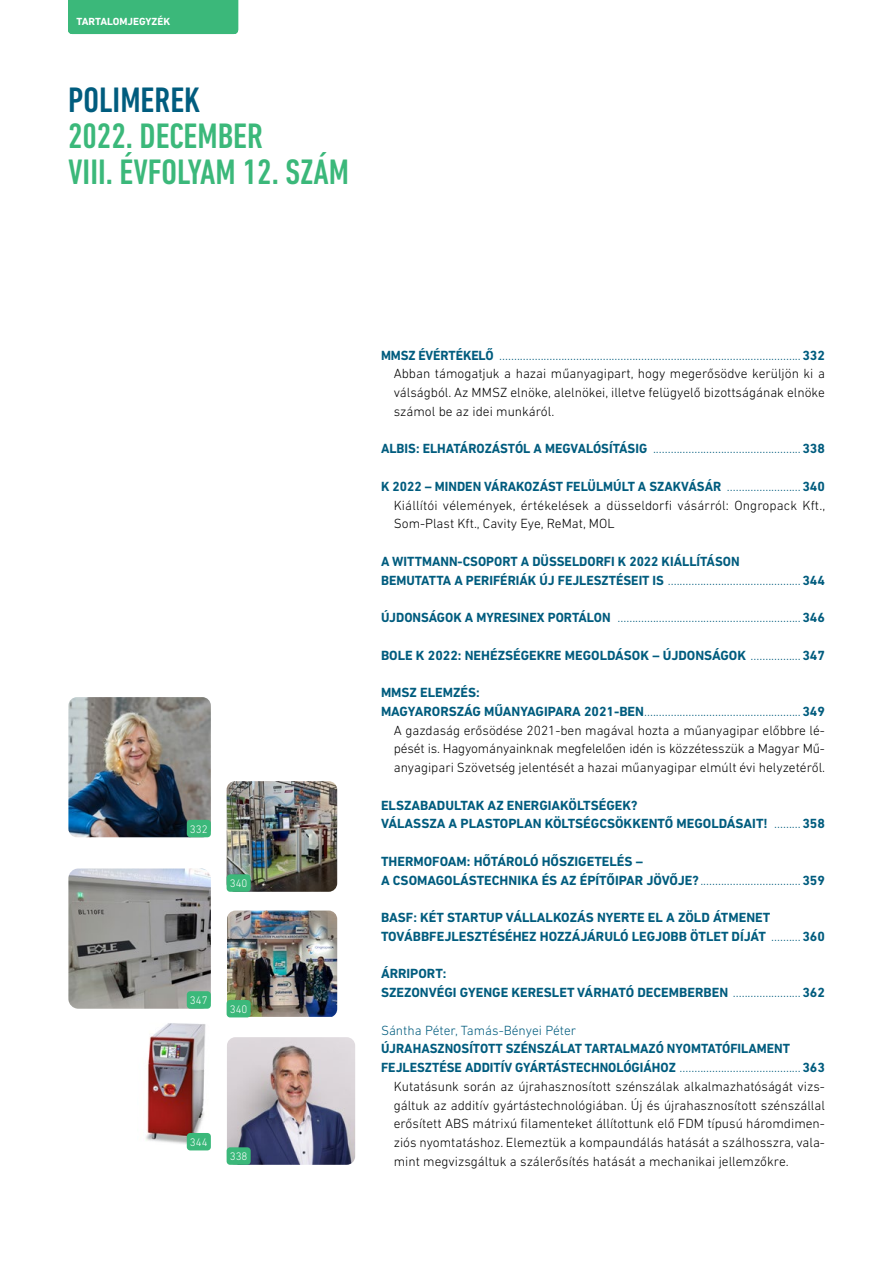
<style>
.page{position:relative;width:893px;height:1263px;background:#fff}
.page>*{position:absolute;margin:0;border:0;box-sizing:border-box;transform-origin:0 0}
.t1{font:500 condensed 36px/36px "DIN Next LT Pro";color:#3bb87a}
.t2{font:500 condensed 36px "DIN Next LT Pro";color:#005c7e}
.t3{font:300 13.5px/18.8px "DIN Next LT Pro";color:#000;text-align:justify}
.t4{font:700 13.5px/18.8px "DIN Next LT Pro";color:#005c7e}
.t5{font:300 13.5px "DIN Next LT Pro";color:#005c7e}
.t6{font:300 11.1px "DIN Next LT Pro";color:#fff}
.t7{font:700 10.5px "DIN Next LT Pro";color:#fff}
</style>
<div class="page">
<img style="left:68px;top:868px;width:143px;height:141px">
<div style="left:68px;top:0;width:170px;height:34px;background:#3bb87a"></div>
<img style="left:227px;top:781px;width:110px;height:111px">
<img style="left:227px;top:1037px;width:128px;height:128px">
<img style="left:227px;top:910px;width:110px;height:107px">
<img style="left:146px;top:1023px;width:65px;height:122px">
<img style="left:68px;top:697px;width:143px;height:140px">
<div style="left:187px;top:1133px;width:24px;height:17px;background:#3bb87a;border-radius:3px"></div>
<div style="left:227px;top:1000px;width:24px;height:17px;background:#3bb87a;border-radius:3px"></div>
<div style="left:227px;top:874px;width:24px;height:18px;background:#3bb87a;border-radius:3px"></div>
<div style="left:227px;top:1147px;width:24px;height:18px;background:#3bb87a;border-radius:3px"></div>
<div style="left:187px;top:820px;width:24px;height:17px;background:#3bb87a;border-radius:3px"></div>
<div style="left:187px;top:991px;width:24px;height:18px;background:#3bb87a;border-radius:3px"></div>
<p class="t7" style="left:77px;top:15px;width:95px">TARTALOMJEGYZÉK</p>
<p class="t7" style="left:77px;top:15px;width:52px">CON ENTS</p>
<h1 class="t2" style="left:68px;top:79px;width:134px">POLIMEREK</h1>
<h1 class="t1" style="left:68px;top:118px;width:283px">2022. DECEMBER<br>VIII. ÉVFOLYAM 12. SZÁM</h1>
<p class="t6" style="left:190px;top:822px;width:19px">332</p>
<p class="t6" style="left:230px;top:877px;width:19px">340</p>
<p class="t6" style="left:190px;top:994px;width:19px">347</p>
<p class="t6" style="left:230px;top:1003px;width:19px">340</p>
<p class="t6" style="left:190px;top:1136px;width:19px">344</p>
<p class="t6" style="left:230px;top:1150px;width:19px">338</p>
<p class="t4" style="left:381px;top:346px;width:114px">MMSZ ÉVÉRTÉKELŐ</p>
<p class="t4" style="left:802px;top:346px;width:24px">332</p>
<p class="t3" style="left:394px;top:364px;width:433px">Abban támogatjuk a hazai műanyagipart, hogy megerősödve kerüljön ki a válságból. Az MMSZ elnöke, alelnökei, illetve felügyelő bizottságának elnöke számol be az idei munkáról.</p>
<p class="t4" style="left:381px;top:439px;width:268px">ALBIS: ELHATÁROZÁSTÓL A MEGVALÓSÍTÁSIG</p>
<p class="t4" style="left:802px;top:439px;width:24px">338</p>
<p class="t4" style="left:381px;top:477px;width:342px">K 2022 – MINDEN VÁRAKOZÁST FELÜLMÚLT A SZAKVÁSÁR</p>
<p class="t4" style="left:802px;top:477px;width:24px">340</p>
<p class="t3" style="left:394px;top:495px;width:433px">Kiállítói vélemények, értékelések a düsseldorfi vásárról: Ongropack Kft.,<br>Som-Plast Kft., Cavity Eye, ReMat, MOL</p>
<p class="t4" style="left:381px;top:552px;width:360px">A WITTMANN-CSOPORT A DÜSSELDORFI K 2022 KIÁLLÍTÁSON<br>BEMUTATTA A PERIFÉRIÁK ÚJ FEJLESZTÉSEIT IS</p>
<p class="t4" style="left:802px;top:571px;width:24px">344</p>
<p class="t4" style="left:381px;top:608px;width:231px">ÚJDONSÁGOK A MYRESINEX PORTÁLON</p>
<p class="t4" style="left:802px;top:608px;width:24px">346</p>
<p class="t4" style="left:381px;top:646px;width:367px">BOLE K 2022: NEHÉZSÉGEKRE MEGOLDÁSOK – ÚJDONSÁGOK</p>
<p class="t4" style="left:802px;top:646px;width:24px">347</p>
<p class="t4" style="left:381px;top:683px;width:265px">MMSZ ELEMZÉS:<br>MAGYARORSZÁG MŰANYAGIPARA 2021-BEN</p>
<p class="t4" style="left:802px;top:702px;width:24px">349</p>
<p class="t3" style="left:394px;top:720px;width:433px">A gazdaság erősödése 2021-ben magával hozta a műanyagipar előbbre lé&shy;pését is. Hagyományainknak megfelelően idén is közzétesszük a Magyar Mű&shy;anyagipari Szövetség jelentését a hazai műanyagipar elmúlt évi helyzetéről.</p>
<p class="t4" style="left:381px;top:796px;width:388px">ELSZABADULTAK AZ ENERGIAKÖLTSÉGEK?<br>VÁLASSZA A PLASTOPLAN KÖLTSÉGCSÖKKENTŐ MEGOLDÁSAIT!</p>
<p class="t4" style="left:802px;top:814px;width:24px">358</p>
<p class="t4" style="left:381px;top:852px;width:319px">THERMOFOAM: HŐTÁROLÓ HŐSZIGETELÉS –<br>A CSOMAGOLÁSTECHNIKA ÉS AZ ÉPÍTŐIPAR JÖVŐJE?</p>
<p class="t4" style="left:381px;top:908px;width:391px">BASF: KÉT STARTUP VÁLLALKOZÁS NYERTE EL A ZÖLD ÁTMENET<br>TOVÁBBFEJLESZTÉSÉHEZ HOZZÁJÁRULÓ LEGJOBB ÖTLET DÍJÁT</p>
<p class="t4" style="left:381px;top:964px;width:349px">ÁRRIPORT:<br>SZEZONVÉGI GYENGE KERESLET VÁRHATÓ DECEMBERBEN</p>
<p class="t4" style="left:802px;top:871px;width:24px">359</p>
<p class="t4" style="left:802px;top:927px;width:24px">360</p>
<p class="t4" style="left:802px;top:983px;width:24px">362</p>
<p class="t5" style="left:381px;top:1022px;width:197px">Sántha Péter, Tamás-Bényei Péter</p>
<p class="t4" style="left:381px;top:1039px;width:411px">ÚJRAHASZNOSÍTOTT SZÉNSZÁLAT TARTALMAZÓ NYOMTATÓFILAMENT<br>FEJLESZTÉSE ADDITÍV GYÁRTÁSTECHNOLÓGIÁHOZ</p>
<p class="t4" style="left:802px;top:1058px;width:24px">363</p>
<p class="t3" style="left:394px;top:1077px;width:433px">Kutatásunk során az újrahasznosított szénszálak alkalmazhatóságát vizs&shy;gáltuk az additív gyártástechnológiában. Új és újrahasznosított szénszállal erősített ABS mátrixú filamenteket állítottunk elő FDM típusú háromdimen&shy;ziós nyomtatáshoz. Elemeztük a kompaundálás hatását a szálhosszra, vala&shy;mint megvizsgáltuk a szálerősítés hatását a mechanikai jellemzőkre.</p>
</div>
